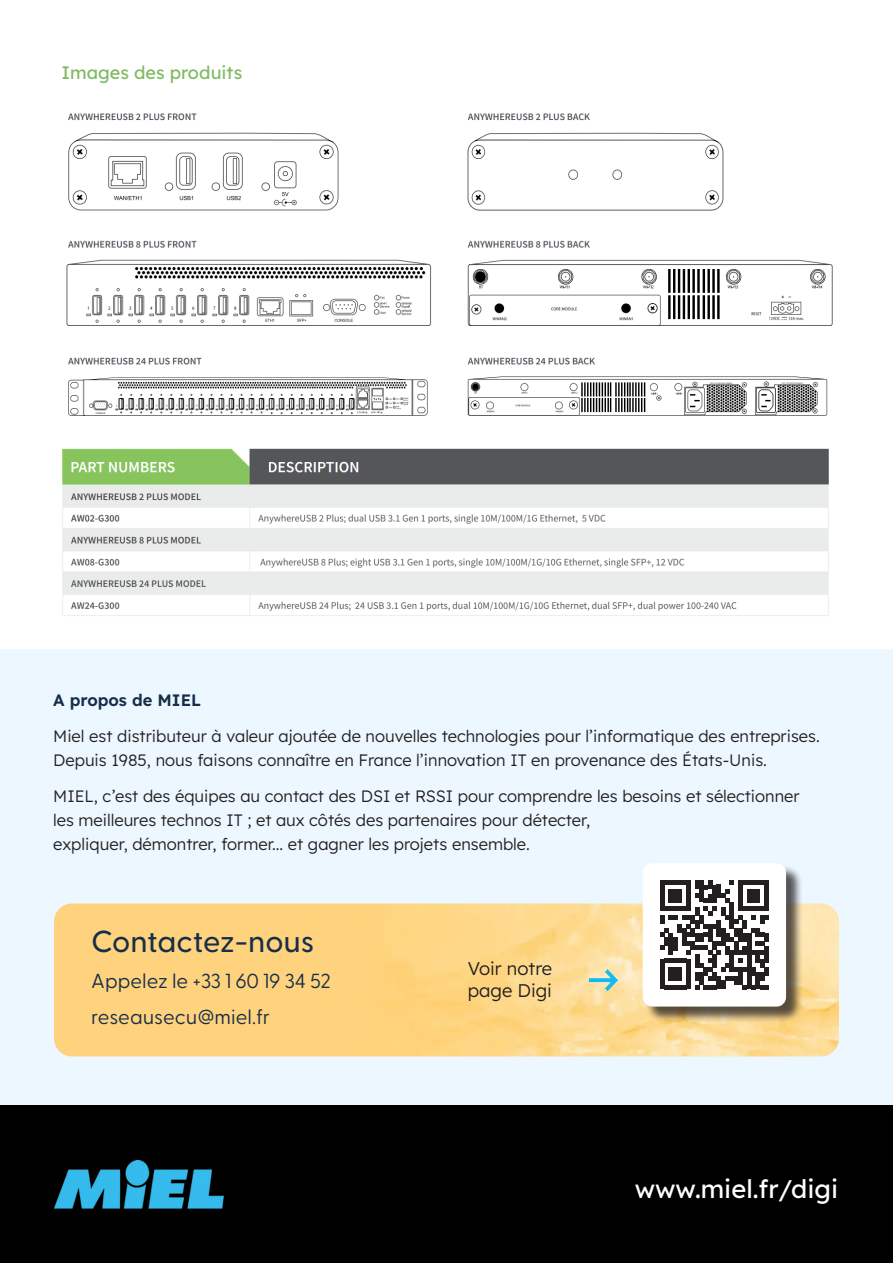
<style>
.page{position:relative;width:893px;height:1263px;background:#fff}
.page>*{position:absolute;margin:0;border:0;box-sizing:border-box;transform-origin:0 0}
.t1{font:500 30.45px "Greycliff CF";letter-spacing:-.005em;color:#162e49}
.t2{font:25.5px "Lexend";color:#fff}
.t3{font:20.25px/36.2px "Greycliff CF";color:#162e49}
.t4{font:300 18.3px/21.9px "Lexend";color:#231f20}
.t5{font:18px "Lexend";color:#81ba63}
.t6{font:300 16.5px/24px "Lexend";color:#231f20}
.t7{font:600 16.5px "Lexend";color:#162e49}
</style>
<div class="page">
<div style="left:0;top:649px;width:893px;height:516px;background:#ecf7ff"></div>
<div style="left:0;top:1105px;width:893px;height:158px;background:#000001"></div>
<img style="left:54px;top:1161px;width:169px;height:48px">
<img style="left:66px;top:113px;width:767px;height:303px">
<img style="left:62px;top:448px;width:767px;height:168px">
<img style="left:54px;top:903px;width:785px;height:153px">
<div style="left:645px;top:865px;width:158px;height:159px;background:#231f20;opacity:.75"></div>
<div style="left:643px;top:863px;width:143px;height:143px;background:#fff;border-radius:9px"></div>
<svg style="left:660px;top:881px;width:109px;height:108px"></svg>
<img style="left:590px;top:970px;width:28px;height:20px">
<p class="t5" style="left:62px;top:59px;width:182px">Images des produits</p>
<p class="t7" style="left:53px;top:688px;width:149px">A propos de MIEL</p>
<p class="t6" style="left:53px;top:723px;width:768px">Miel est distributeur à valeur ajoutée de nouvelles technologies pour l’informatique des entreprises.<br>Depuis 1985, nous faisons connaître en France l’innovation IT en provenance des États-Unis.</p>
<p class="t6" style="left:53px;top:783px;width:748px">MIEL, c’est des équipes au contact des DSI et RSSI pour comprendre les besoins et sélectionner les meilleures technos IT ; et aux côtés des partenaires pour détecter,<br>expliquer, démontrer, former... et gagner les projets ensemble.</p>
<h1 class="t1" style="left:91px;top:919px;width:225px">Contactez-nous</h1>
<p class="t3" style="left:91px;top:962px;width:241px">Appelez le +33 1 60 19 34 52 reseausecu@miel.fr</p>
<p class="t4" style="left:468px;top:956px;width:86px">Voir notre page Digi</p>
<h2 class="t2" style="left:635px;top:1171px;width:205px">www.miel.fr/digi</h2>
</div>
